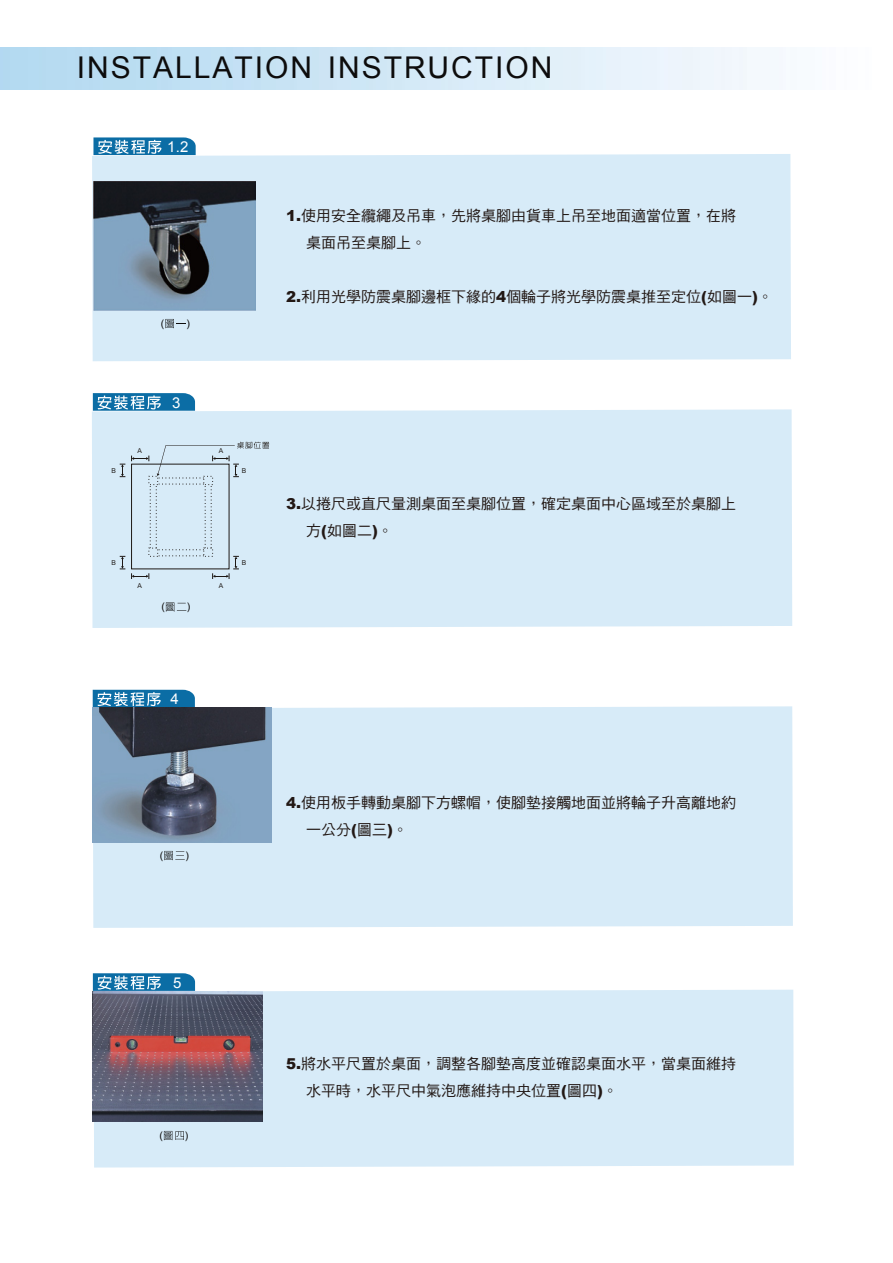
<style>
.page{position:relative;width:893px;height:1263px;background:#fff}
.page>*{position:absolute;margin:0;border:0;box-sizing:border-box;transform-origin:0 0}
.t1{font:30px "Arial";letter-spacing:.065em;color:#0d0c0c}
.t2{font:15px/27px "DF Hei Std W5";color:#221815}
.t3{font:15px "Arial";color:#fff}
.t4{font:10.5px "Arial";color:#0d0c0c}
.t5{font:6.75px "Arial";color:#1e1916}
.s1{font-family:"Arial";font-weight:900}
</style>
<div class="page">
<div style="left:94px;top:990px;width:700px;height:177px;background:#d7ebf8"></div>
<div style="left:93px;top:706px;width:700px;height:222px;background:#d7ebf8"></div>
<div style="left:92px;top:409px;width:700px;height:219px;background:#d7ebf8"></div>
<div style="left:92px;top:154px;width:699px;height:207px;background:#d7ebf8"></div>
<svg style="left:120px;top:556px;width:5px;height:14px"></svg>
<svg style="left:120px;top:464px;width:5px;height:13px"></svg>
<svg style="left:131px;top:442px;width:138px;height:137px;background:#cde0ec"></svg>
<svg style="left:93px;top:137px;width:103px;height:18px;background:#438eb9"></svg>
<svg style="left:93px;top:393px;width:102px;height:18px;background:#408db8"></svg>
<svg style="left:93px;top:690px;width:102px;height:17px;background:#3e8bb7"></svg>
<svg style="left:93px;top:973px;width:102px;height:18px;background:#408db8"></svg>
<img style="left:93px;top:182px;width:163px;height:129px">
<svg style="left:165px;top:319px;width:21px;height:9px"></svg>
<svg style="left:166px;top:602px;width:20px;height:10px"></svg>
<svg style="left:164px;top:851px;width:21px;height:9px"></svg>
<img style="left:93px;top:708px;width:178px;height:134px">
<img style="left:92px;top:991px;width:170px;height:130px">
<svg style="left:164px;top:1131px;width:20px;height:9px"></svg>
<h1 class="t1" style="left:77px;top:48px;width:477px">INSTALLATION INSTRUCTION</h1>
<p class="t3" style="left:167px;top:137px;width:23px">1.2</p>
<p class="t4" style="left:161px;top:316px;width:5px">(</p>
<p class="t4" style="left:186px;top:316px;width:5px">)</p>
<p class="t5" style="left:137px;top:446px;width:6px">A</p>
<p class="t3" style="left:172px;top:393px;width:10px">3</p>
<p class="t5" style="left:219px;top:446px;width:6px">A</p>
<p class="t5" style="left:111px;top:466px;width:6px">B</p>
<p class="t5" style="left:242px;top:466px;width:6px">B</p>
<p class="t5" style="left:111px;top:558px;width:6px">B</p>
<p class="t5" style="left:242px;top:558px;width:6px">B</p>
<p class="t5" style="left:137px;top:581px;width:6px">A</p>
<p class="t4" style="left:161px;top:599px;width:5px">(</p>
<p class="t4" style="left:187px;top:599px;width:5px">)</p>
<p class="t5" style="left:219px;top:581px;width:6px">A</p>
<p class="t3" style="left:171px;top:689px;width:10px">4</p>
<p class="t4" style="left:160px;top:848px;width:5px">(</p>
<p class="t4" style="left:185px;top:848px;width:5px">)</p>
<p class="t2" style="left:306px;top:202px;width:432px;text-indent:-20px"><span class="s1">1.</span>使用安全纜繩及吊車，先將桌腳由貨車上吊至地面適當位置，在將桌面吊至桌腳上。</p>
<p class="t2" style="left:286px;top:283px;width:488px"><span class="s1">2.</span>利用光學防震桌腳邊框下緣的<span class="s1">4</span>個輪子將光學防震桌推至定位<span class="s1">(</span>如圖一<span class="s1">)</span>。</p>
<p class="t2" style="left:306px;top:490px;width:432px;text-indent:-20px"><span class="s1">3.</span>以捲尺或直尺量測桌面至桌腳位置，確定桌面中心區域至於桌腳上方<span class="s1">(</span>如圖二<span class="s1">)</span>。</p>
<p class="t2" style="left:306px;top:789px;width:432px;text-indent:-20px"><span class="s1">4.</span>使用板手轉動桌腳下方螺帽，使腳墊接觸地面並將輪子升高離地約一公分<span class="s1">(</span>圖三<span class="s1">)</span>。</p>
<p class="t3" style="left:173px;top:973px;width:10px">5</p>
<p class="t4" style="left:159px;top:1128px;width:5px">(</p>
<p class="t4" style="left:185px;top:1128px;width:5px">)</p>
<p class="t2" style="left:306px;top:1050px;width:432px;text-indent:-20px"><span class="s1">5.</span>將水平尺置於桌面，調整各腳墊高度並確認桌面水平，當桌面維持水平時，水平尺中氣泡應維持中央位置<span class="s1">(</span>圖四<span class="s1">)</span>。</p>
</div>
